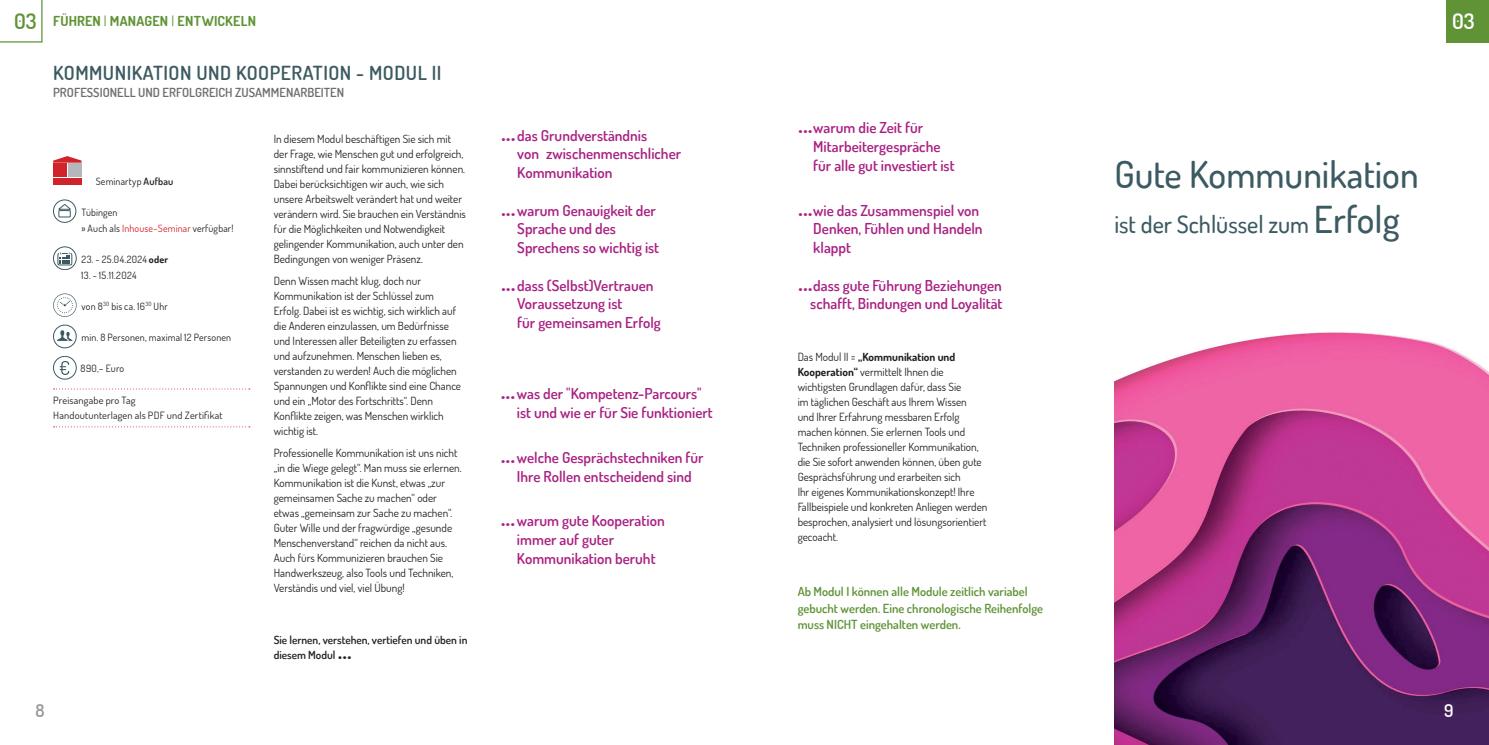
<style>
.page{position:relative;width:1489px;height:745px;background:#fff}
.page>*{position:absolute;margin:0;border:0;box-sizing:border-box;transform-origin:0 0}
.t1{font:500 37px "Dosis";color:#3c5a61}
.t2{font:600 25px "Dosis";color:#231f20}
.t3{font:500 24px "Dosis";color:#3c5a61}
.t4{font:600 21.25px "Dosis";color:#fff}
.t5{font:600 19.38px "Dosis";letter-spacing:.025em;color:#3c5a61}
.t6{font:600 17.5px "Dosis";color:#fff}
.t7{font:600 17.5px "Dosis";color:#95979a}
.t8{font:600 15px/18.8px "Dosis";color:#a92183}
.t9{font:700 13.75px "Dosis";letter-spacing:.02em;color:#5f9336}
.t10{font:600 12.5px/16.2px "Dosis";color:#5f9336}
.t11{font:600 12.5px "Dosis";color:#6c6d70}
.t12{font:11.25px/15px "Dosis";color:#231f20}
.t13{font:600 11.25px/15px "Dosis";color:#231f20}
.t14{font:10px/15.6px "Dosis";letter-spacing:.015em;color:#231f20}
.t15{font:10px/15.6px "Dosis";letter-spacing:.015em;color:#231f20;scale:1.04 1}
.t16{font:10px "Dosis";letter-spacing:.04em;color:#231f20}
.s1{font-weight:600;font-size:21.25px}
.s2{font-weight:400}
.s3{font-weight:600}
.s4{color:#d1232a}
.s5{font-weight:700}
.s6{font-size:26.25px}
.s7{font-size:37px}
</style>
<div class="page">
<div style="left:1446px;top:0;width:42px;height:43px;background:#5f9336"></div>
<img style="left:1114px;top:332px;width:374px;height:412px">
<svg style="left:0;top:0;width:43px;height:43px"></svg>
<div style="left:53px;top:178px;width:28px;height:6px;background:#d1232a"></div>
<div style="left:53px;top:163px;width:14px;height:7px;background:#d1232a"></div>
<div style="left:53px;top:170px;width:14px;height:7px;background:#d1232a"></div>
<div style="left:68px;top:163px;width:13px;height:7px;background:#b6b7bb"></div>
<div style="left:68px;top:170px;width:13px;height:7px;background:#b6b7bb"></div>
<svg style="left:53px;top:156px;width:28px;height:7px"></svg>
<svg style="left:54px;top:388px;width:196px;height:1px"></svg>
<svg style="left:54px;top:426px;width:196px;height:1px"></svg>
<svg style="left:53px;top:200px;width:23px;height:22px"></svg>
<div style="left:53px;top:199px;width:23px;height:23px;border:1px solid #3c5a61;border-radius:50%"></div>
<div style="left:59px;top:210px;width:11px;height:7px;background:#fff"></div>
<div style="left:59px;top:210px;width:12px;height:7px;border:1px solid #3c5a61"></div>
<svg style="left:58px;top:203px;width:13px;height:7px"></svg>
<svg style="left:53px;top:247px;width:23px;height:22px"></svg>
<div style="left:53px;top:246px;width:24px;height:24px;border:1px solid #3c5a61;border-radius:50%"></div>
<div style="left:58px;top:253px;width:14px;height:12px;border:1px solid #3c5a61"></div>
<svg style="left:59px;top:252px;width:11px;height:11px"></svg>
<svg style="left:53px;top:293px;width:24px;height:24px"></svg>
<svg style="left:53px;top:324px;width:24px;height:24px"></svg>
<svg style="left:53px;top:356px;width:24px;height:23px"></svg>
<p class="t9" style="left:14px;top:12px;width:243px"><span class="s1">03</span> FÜHREN <span class="s2">|</span> MANAGEN <span class="s2">|</span> ENTWICKELN</p>
<h3 class="t4" style="left:1451px;top:7px;width:24px">03</h3>
<h3 class="t5" style="left:53px;top:60px;width:390px">KOMMUNIKATION UND KOOPERATION - MODUL II</h3>
<p class="t11" style="left:53px;top:85px;width:292px">PROFESSIONELL UND ERFOLGREICH ZUSAMMENARBEITEN</p>
<p class="t14" style="left:96px;top:173px;width:79px">Seminartyp <span class="s3">Aufbau</span></p>
<p class="t14" style="left:81px;top:204px;width:154px">Tübingen<br>» Auch als <span class="s4">Inhouse-Seminar</span> verfügbar!</p>
<p class="t16" style="left:81px;top:252px;width:88px">23. - 25.04.2024 <span class="s5">oder</span></p>
<p class="t16" style="left:81px;top:268px;width:57px">13. - 15.11.2024</p>
<p class="t14" style="left:81px;top:298px;width:88px">von 8<sup>30</sup> bis ca. 16<sup>30</sup> Uhr</p>
<p class="t14" style="left:81px;top:329px;width:151px">min. 8 Personen, maximal 12 Personen</p>
<p class="t14" style="left:81px;top:360px;width:45px">890,– Euro</p>
<p class="t15" style="left:53px;top:391px;width:164px">Preisangabe pro Tag<br>Handoutunterlagen als PDF und Zertifikat</p>
<p class="t12" style="left:274px;top:131px;width:194px">In diesem Modul beschäftigen Sie sich mit der Frage, wie Menschen gut und erfolgreich, sinnstiftend und fair kommunizieren können.<br>Dabei berücksichtigen wir auch, wie sich unsere Arbeitswelt verändert hat und weiter verändern wird. Sie brauchen ein Verständnis für die Möglichkeiten und Notwendigkeit gelingender Kommunikation, auch unter den Bedingungen von weniger Präsenz.</p>
<p class="t12" style="left:274px;top:273px;width:189px">Denn Wissen macht klug, doch nur Kommunikation ist der Schlüssel zum Erfolg. Dabei ist es wichtig, sich wirklich auf die Anderen einzulassen, um Bedürfnisse und Interessen aller Beteiligten zu erfassen und aufzunehmen. Menschen lieben es, verstanden zu werden! Auch die möglichen Spannungen und Konflikte sind eine Chance und ein „Motor des Fortschritts“. Denn Konflikte zeigen, was Menschen wirklich wichtig ist.</p>
<p class="t12" style="left:274px;top:445px;width:189px">Professionelle Kommunikation ist uns nicht „in die Wiege gelegt“. Man muss sie erlernen.<br>Kommunikation ist die Kunst, etwas „zur gemeinsamen Sache zu machen“ oder etwas „gemeinsam zur Sache zu machen“.<br>Guter Wille und der fragwürdige „gesunde Menschenverstand“ reichen da nicht aus.<br>Auch fürs Kommunizieren brauchen Sie Handwerkszeug, also Tools und Techniken, Verständis und viel, viel Übung!</p>
<p class="t13" style="left:274px;top:631px;width:195px">Sie lernen, verstehen, vertiefen und üben in diesem Modul</p>
<h2 class="t2" style="left:338px;top:633px;width:15px">...</h2>
<h3 class="t7" style="left:35px;top:698px;width:11px">8</h3>
<h3 class="t8" style="left:517px;top:125px;width:165px;text-indent:-16px"><span class="s6">...</span>das Grundverständnis<br>von zwischenmenschlicher<br>Kommunikation</h3>
<h3 class="t8" style="left:517px;top:200px;width:143px;text-indent:-16px"><span class="s6">...</span>warum Genauigkeit der<br>Sprache und des<br>Sprechens so wichtig ist</h3>
<h3 class="t8" style="left:517px;top:275px;width:145px;text-indent:-16px"><span class="s6">...</span>dass (Selbst)Vertrauen<br>Voraussetzung ist<br>für gemeinsamen Erfolg</h3>
<h3 class="t8" style="left:517px;top:384px;width:197px;text-indent:-16px"><span class="s6">...</span>was der "Kompetenz-Parcours" ist und wie er für Sie funktioniert</h3>
<h3 class="t8" style="left:500px;top:447px;width:204px;text-align:center"><span class="s6">...</span>welche Gesprächstechniken für<br>Ihre Rollen entscheidend sind</h3>
<h3 class="t8" style="left:517px;top:510px;width:149px;text-indent:-16px"><span class="s6">...</span>warum gute Kooperation immer auf guter<br>Kommunikation beruht</h3>
<h3 class="t8" style="left:813px;top:118px;width:143px;text-indent:-15px"><span class="s6">...</span>warum die Zeit für<br>Mitarbeitergespräche für alle gut investiert ist</h3>
<h3 class="t8" style="left:813px;top:200px;width:171px;text-indent:-15px"><span class="s6">...</span>wie das Zusammenspiel von<br>Denken, Fühlen und Handeln klappt</h3>
<h3 class="t8" style="left:798px;top:275px;width:206px;text-align:right"><span class="s6">...</span>dass gute Führung Beziehungen schafft, Bindungen und Loyalität</h3>
<p class="t12" style="left:797px;top:349px;width:191px">Das Modul II = <span class="s5">„Kommunikation und Kooperation“</span> vermittelt Ihnen die wichtigsten Grundlagen dafür, dass Sie<br>im täglichen Geschäft aus Ihrem Wissen<br>und Ihrer Erfahrung messbaren Erfolg machen können. Sie erlernen Tools und Techniken professioneller Kommunikation, die Sie sofort anwenden können, üben gute Gesprächsführung und erarbeiten sich<br>Ihr eigenes Kommunikationskonzept! Ihre Fallbeispiele und konkreten Anliegen werden besprochen, analysiert und lösungsorientiert gecoacht.</p>
<p class="t10" style="left:797px;top:583px;width:247px">Ab Modul I können alle Module zeitlich variabel gebucht werden. Eine chronologische Reihenfolge muss NICHT eingehalten werden.</p>
<h1 class="t1" style="left:1114px;top:150px;width:306px">Gute Kommunikation</h1>
<h3 class="t3" style="left:1114px;top:208px;width:287px">ist der Schlüssel zum <span class="s7">Erfolg</span></h3>
<h3 class="t6" style="left:1443px;top:698px;width:11px">9</h3>
</div>
